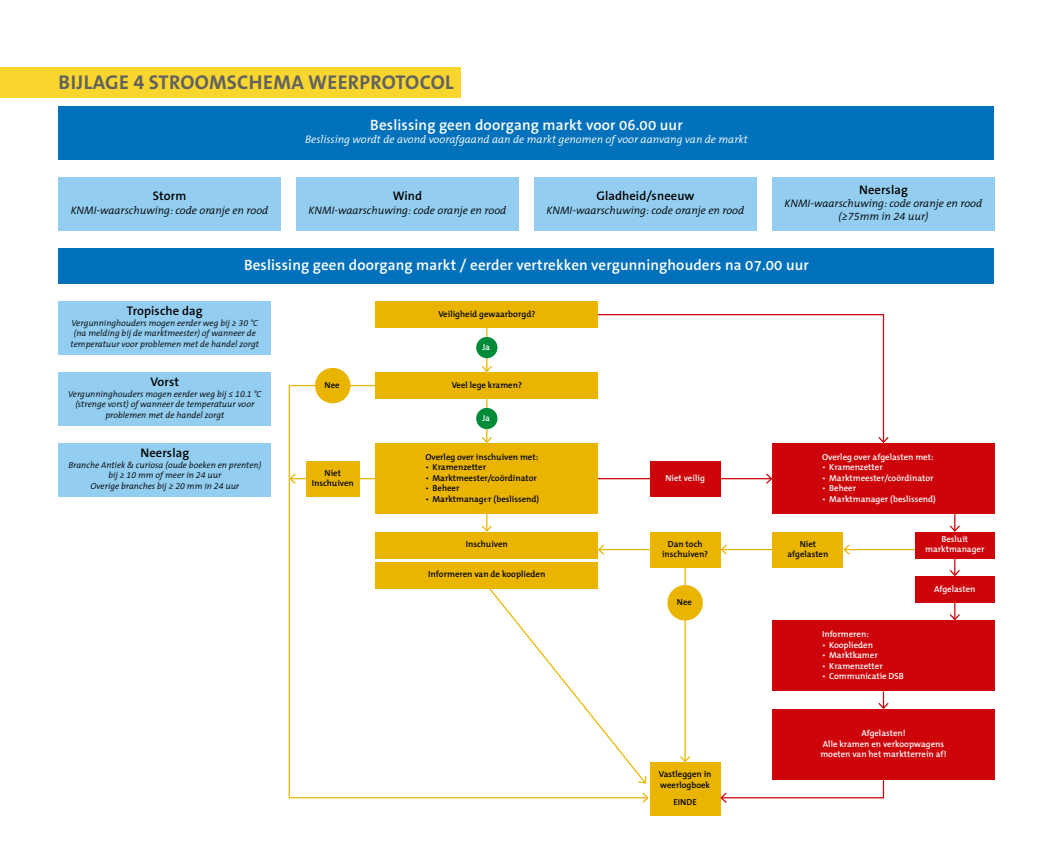
<style>
.page{position:relative;width:1053px;height:851px;background:#fff}
.page>*{position:absolute;margin:0;border:0;box-sizing:border-box;transform-origin:0 0}
.Kop_genummerd_N1{font:700 20px "The Mix B W7";letter-spacing:.015em;color:#626261}
.t1{font:600 15px "The Sans B W6";letter-spacing:.01em;color:#fff}
.t2{font:600 12.5px "The Sans B W6";letter-spacing:.01em;color:#000}
.t3{font:italic 300 11px/13.1px "The Mix B W4";color:#000;text-align:center}
.t4{font:italic 300 11px "The Mix B W4";color:#fff}
.t5{font:italic 300 8.75px/10.5px "The Mix B W4";color:#000;text-align:center}
.t6{font:600 8.75px/10.5px "The Mix B W6";color:#fff;text-align:center}
.t7{font:600 8.75px/10.5px "The Mix B W6";color:#000;text-align:center}
.s1{font-family:"The Mix B W4";font-weight:300}
</style>
<div class="page">
<img style="left:58px;top:159px;width:936px;height:650px">
<svg style="left:288px;top:384px;width:361px;height:414px"></svg>
<svg style="left:641px;top:791px;width:8px;height:13px"></svg>
<svg style="left:485px;top:583px;width:162px;height:201px"></svg>
<hr style="left:597px;top:478px;width:174px;height:1px;background:#cd0409">
<svg style="left:764px;top:472px;width:8px;height:13px"></svg>
<hr style="left:684px;top:567px;width:1px;height:194px;background:#e9b500">
<svg style="left:678px;top:754px;width:13px;height:8px"></svg>
<div style="left:0;top:67px;width:461px;height:30px;background:#f8d62d"></div>
<div style="left:58px;top:106px;width:936px;height:53px;background:#0071ba"></div>
<div style="left:58px;top:248px;width:936px;height:35px;background:#0071ba"></div>
<div style="left:58px;top:177px;width:222px;height:53px;background:#93cef1"></div>
<div style="left:58px;top:301px;width:213px;height:53px;background:#93cef1"></div>
<div style="left:376px;top:301px;width:221px;height:27px;background:#e9b500"></div>
<div style="left:376px;top:372px;width:221px;height:27px;background:#e9b500"></div>
<div style="left:376px;top:531px;width:221px;height:27px;background:#e9b500"></div>
<div style="left:649px;top:531px;width:71px;height:36px;background:#e9b500"></div>
<div style="left:649px;top:762px;width:71px;height:53px;background:#e9b500"></div>
<div style="left:772px;top:531px;width:71px;height:36px;background:#e9b500"></div>
<div style="left:915px;top:531px;width:79px;height:27px;background:#cd0409"></div>
<div style="left:915px;top:576px;width:79px;height:26px;background:#cd0409"></div>
<div style="left:667px;top:585px;width:35px;height:35px;background:#e9b500;border-radius:50%"></div>
<div style="left:315px;top:368px;width:35px;height:35px;background:#e9b500;border-radius:50%"></div>
<div style="left:306px;top:461px;width:53px;height:35px;background:#e9b500"></div>
<div style="left:649px;top:461px;width:71px;height:35px;background:#cd0409"></div>
<div style="left:376px;top:562px;width:221px;height:26px;background:#e9b500"></div>
<div style="left:376px;top:443px;width:221px;height:71px;background:#e9b500"></div>
<div style="left:772px;top:443px;width:222px;height:71px;background:#cd0409"></div>
<div style="left:772px;top:620px;width:222px;height:71px;background:#cd0409"></div>
<div style="left:772px;top:709px;width:222px;height:71px;background:#cd0409"></div>
<hr style="left:486px;top:319px;width:1px;height:52px;background:#e9b500">
<svg style="left:480px;top:364px;width:13px;height:8px"></svg>
<svg style="left:596px;top:313px;width:288px;height:130px"></svg>
<svg style="left:877px;top:435px;width:12px;height:8px"></svg>
<hr style="left:486px;top:390px;width:1px;height:52px;background:#e9b500">
<svg style="left:480px;top:435px;width:13px;height:8px"></svg>
<hr style="left:486px;top:496px;width:1px;height:35px;background:#e9b500">
<svg style="left:480px;top:524px;width:13px;height:8px"></svg>
<svg style="left:948px;top:514px;width:13px;height:18px"></svg>
<svg style="left:948px;top:558px;width:13px;height:18px"></svg>
<hr style="left:844px;top:549px;width:71px;height:1px;background:#e9b500">
<svg style="left:843px;top:543px;width:8px;height:13px"></svg>
<hr style="left:721px;top:549px;width:51px;height:1px;background:#e9b500">
<svg style="left:720px;top:543px;width:8px;height:13px"></svg>
<hr style="left:598px;top:549px;width:51px;height:1px;background:#e9b500">
<svg style="left:597px;top:543px;width:8px;height:13px"></svg>
<hr style="left:290px;top:478px;width:86px;height:1px;background:#e9b500">
<svg style="left:288px;top:472px;width:9px;height:13px"></svg>
<svg style="left:948px;top:602px;width:13px;height:18px"></svg>
<svg style="left:877px;top:691px;width:12px;height:18px"></svg>
<svg style="left:720px;top:778px;width:164px;height:26px"></svg>
<div style="left:476px;top:337px;width:21px;height:21px;background:#008b39;border-radius:50%"></div>
<div style="left:476px;top:408px;width:21px;height:21px;background:#008b39;border-radius:50%"></div>
<div style="left:58px;top:372px;width:213px;height:53px;background:#93cef1"></div>
<div style="left:58px;top:443px;width:213px;height:53px;background:#93cef1"></div>
<div style="left:296px;top:177px;width:222px;height:53px;background:#93cef1"></div>
<div style="left:534px;top:177px;width:222px;height:53px;background:#93cef1"></div>
<div style="left:772px;top:177px;width:222px;height:53px;background:#93cef1"></div>
<h1 class="Kop_genummerd_N1" style="left:59px;top:69px;width:396px">BIJLAGE 4 STROOMSCHEMA WEERPROTOCOL</h1>
<h2 class="t1" style="left:370px;top:115px;width:314px">Beslissing geen doorgang markt voor 06.00 uur</h2>
<p class="t4" style="left:305px;top:133px;width:444px">Beslissing wordt de avond voorafgaand aan de markt genomen of voor aanvang van de markt</p>
<h3 class="t2" style="left:153px;top:188px;width:35px">Storm</h3>
<p class="t3" style="left:71px;top:203px;width:199px">KNMI-waarschuwing: code oranje en rood</p>
<h3 class="t2" style="left:393px;top:188px;width:31px">Wind</h3>
<p class="t3" style="left:308px;top:203px;width:199px">KNMI-waarschuwing: code oranje en rood</p>
<h3 class="t2" style="left:596px;top:188px;width:100px">Gladheid/sneeuw</h3>
<p class="t3" style="left:546px;top:203px;width:199px">KNMI-waarschuwing: code oranje en rood</p>
<h3 class="t2" style="left:859px;top:181px;width:50px">Neerslag</h3>
<p class="t3" style="left:784px;top:197px;width:199px">KNMI-waarschuwing: code oranje en rood (≥75mm in 24 uur)</p>
<h2 class="t1" style="left:244px;top:255px;width:566px">Beslissing geen doorgang markt / eerder vertrekken vergunninghouders na 07.00 uur</h2>
<h3 class="t2" style="left:127px;top:303px;width:77px">Tropische dag</h3>
<p class="t5" style="left:71px;top:318px;width:190px">Vergunninghouders mogen eerder weg bij ≥ 30 °C (na melding bij de marktmeester) of wanneer de temperatuur voor problemen met de handel zorgt</p>
<h3 class="t2" style="left:150px;top:374px;width:30px">Vorst</h3>
<p class="t5" style="left:68px;top:389px;width:195px">Vergunninghouders mogen eerder weg bij ≤ 10.1 °C (strenge vorst) of wanneer de temperatuur voor problemen met de handel zorgt</p>
<h3 class="t2" style="left:140px;top:445px;width:50px">Neerslag</h3>
<p class="t5" style="left:68px;top:459px;width:194px">Branche Antiek &amp; curiosa (oude boeken en prenten) bij ≥ 10 mm of meer in 24 uur<br>Overige branches bij ≥ 20 mm in 24 uur</p>
<p class="t7" style="left:438px;top:308px;width:98px">Veiligheid gewaarborgd?</p>
<p class="t7" style="left:324px;top:379px;width:17px">Nee</p>
<p class="t6" style="left:482px;top:341px;width:9px">Ja</p>
<p class="t7" style="left:451px;top:379px;width:72px">Veel lege kramen?</p>
<p class="t6" style="left:482px;top:412px;width:9px">Ja</p>
<p class="t7" style="left:425px;top:451px;width:114px">Overleg over inschuiven met:</p>
<p class="t7" style="left:425px;top:462px;width:62px"><span class="s1">•</span> Kramenzetter</p>
<p class="t7" style="left:425px;top:472px;width:113px"><span class="s1">•</span> Marktmeester/coördinator</p>
<p class="t7" style="left:425px;top:483px;width:35px"><span class="s1">•</span> Beheer</p>
<p class="t7" style="left:425px;top:493px;width:115px"><span class="s1">•</span> Marktmanager (beslissend)</p>
<p class="t7" style="left:312px;top:467px;width:43px">Niet<br>Inschuiven</p>
<p class="t6" style="left:665px;top:472px;width:41px">Niet veilig</p>
<p class="t7" style="left:466px;top:539px;width:43px">Inschuiven</p>
<p class="t7" style="left:662px;top:538px;width:48px">Dan toch inschuiven?</p>
<p class="t7" style="left:428px;top:569px;width:118px">Informeren van de kooplieden</p>
<p class="t7" style="left:677px;top:596px;width:17px">Nee</p>
<p class="t7" style="left:658px;top:768px;width:54px;text-align:left">Vastleggen in weerlogboek</p>
<p class="t7" style="left:673px;top:796px;width:25px">EINDE</p>
<p class="t6" style="left:822px;top:451px;width:113px">Overleg over afgelasten met:</p>
<p class="t6" style="left:822px;top:462px;width:62px"><span class="s1">•</span> Kramenzetter</p>
<p class="t6" style="left:822px;top:472px;width:113px"><span class="s1">•</span> Marktmeester/coördinator</p>
<p class="t6" style="left:822px;top:483px;width:35px"><span class="s1">•</span> Beheer</p>
<p class="t6" style="left:822px;top:493px;width:115px"><span class="s1">•</span> Marktmanager (beslissend)</p>
<p class="t7" style="left:787px;top:538px;width:42px">Niet afgelasten</p>
<p class="t6" style="left:925px;top:534px;width:61px;line-height:10px">Besluit marktmanager</p>
<p class="t6" style="left:934px;top:583px;width:43px">Afgelasten</p>
<p class="t6" style="left:822px;top:629px;width:48px">Informeren:</p>
<p class="t6" style="left:822px;top:639px;width:52px"><span class="s1">•</span> Kooplieden</p>
<p class="t6" style="left:822px;top:650px;width:57px"><span class="s1">•</span> Marktkamer</p>
<p class="t6" style="left:822px;top:660px;width:62px"><span class="s1">•</span> Kramenzetter</p>
<p class="t6" style="left:822px;top:671px;width:83px"><span class="s1">•</span> Communicatie DSB</p>
<p class="t6" style="left:820px;top:728px;width:128px">Afgelasten!<br>Alle kramen en verkoopwagens moeten van het marktterrein af!</p>
</div>
